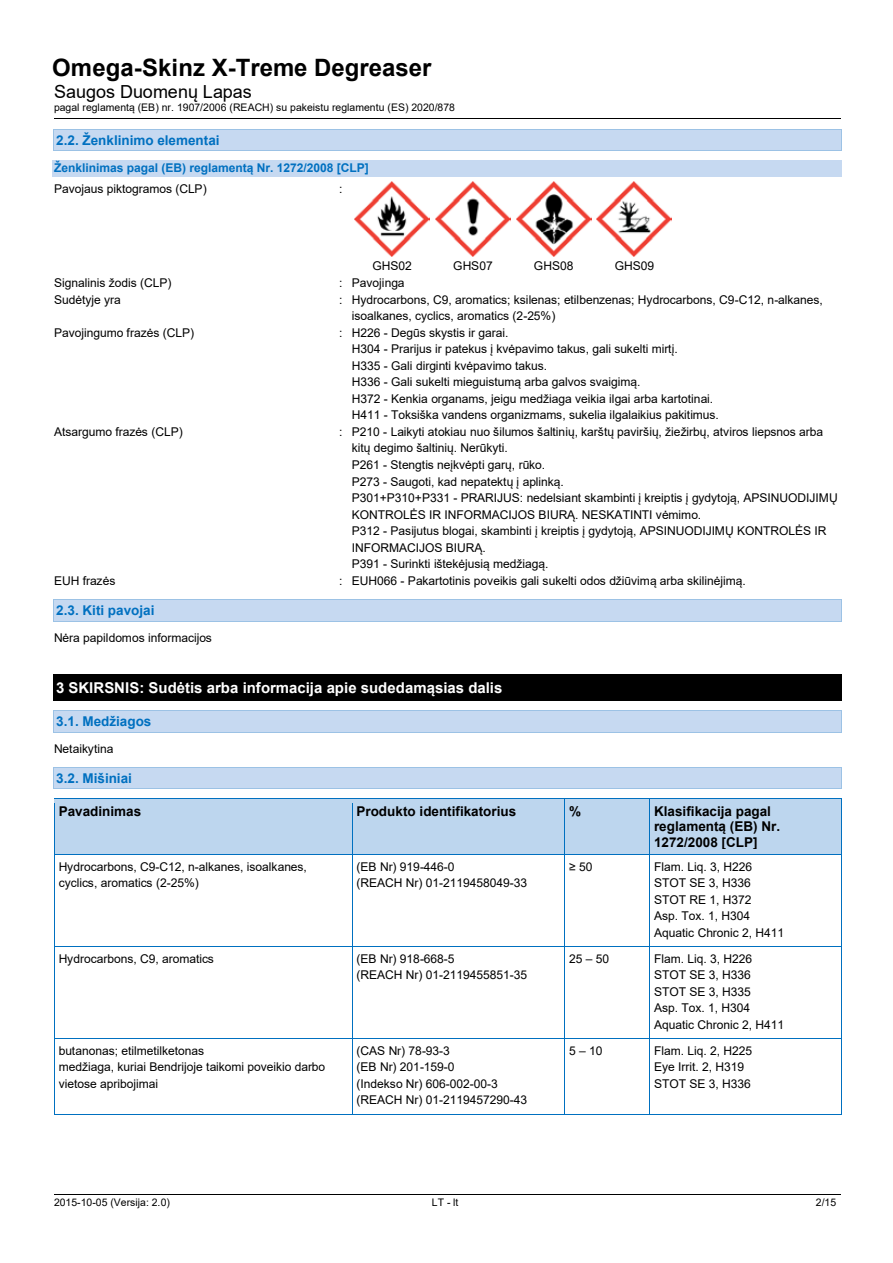
<style>
.page{position:relative;width:893px;height:1263px;background:#fff}
.page>*{position:absolute;margin:0;border:0;box-sizing:border-box;transform-origin:0 0}
.t1{font:700 24px "Arial";color:#000}
.t2{font:18px "Arial";color:#000}
.t3{font:700 15px "Arial";color:#fff}
.t4{font:700 13.5px/15.5px "Arial";color:#000}
.t5{font:700 13.5px "Arial";color:#0070c0}
.t6{font:12px/16.5px "Arial";letter-spacing:-.005em;color:#000}
.t7{font:700 12px "Arial";letter-spacing:-.005em;color:#0070c0}
.t8{font:10.5px "Arial";color:#000}
</style>
<div class="page">
<hr style="left:54px;top:118px;width:787px;height:1px;background:#000">
<hr style="left:54px;top:1194px;width:264px;height:1px;background:#000">
<hr style="left:318px;top:1194px;width:259px;height:1px;background:#000">
<hr style="left:578px;top:1194px;width:263px;height:1px;background:#000">
<div style="left:54px;top:129px;width:787px;height:22px;background:#c6d9f1"></div>
<hr style="left:54px;top:129px;width:787px;height:1px;background:#9cc2e5">
<hr style="left:54px;top:151px;width:787px;height:1px;background:#9cc2e5">
<svg style="left:841px;top:129px;width:1px;height:22px"></svg>
<div style="left:52px;top:160px;width:789px;height:17px;background:#c6d9f1"></div>
<div style="left:54px;top:600px;width:787px;height:21px;background:#c6d9f1"></div>
<hr style="left:54px;top:599px;width:787px;height:1px;background:#9cc2e5">
<hr style="left:54px;top:621px;width:787px;height:1px;background:#9cc2e5">
<svg style="left:841px;top:599px;width:1px;height:23px"></svg>
<div style="left:54px;top:674px;width:787px;height:27px;background:#000"></div>
<hr style="left:54px;top:701px;width:787px;height:1px;background:#000">
<svg style="left:841px;top:674px;width:1px;height:27px"></svg>
<div style="left:54px;top:711px;width:787px;height:21px;background:#c6d9f1"></div>
<hr style="left:54px;top:710px;width:787px;height:1px;background:#9cc2e5">
<hr style="left:54px;top:732px;width:787px;height:1px;background:#9cc2e5">
<svg style="left:841px;top:710px;width:1px;height:23px"></svg>
<div style="left:54px;top:767px;width:787px;height:22px;background:#c6d9f1"></div>
<hr style="left:54px;top:767px;width:787px;height:1px;background:#9cc2e5">
<hr style="left:54px;top:789px;width:787px;height:1px;background:#9cc2e5">
<svg style="left:841px;top:767px;width:1px;height:22px"></svg>
<div style="left:55px;top:799px;width:297px;height:55px;background:#bdd6ee"></div>
<div style="left:353px;top:799px;width:211px;height:55px;background:#bdd6ee"></div>
<div style="left:565px;top:799px;width:84px;height:55px;background:#bdd6ee"></div>
<div style="left:650px;top:799px;width:191px;height:55px;background:#bdd6ee"></div>
<hr style="left:55px;top:798px;width:297px;height:1px;background:#0070c0">
<hr style="left:353px;top:798px;width:211px;height:1px;background:#0070c0">
<hr style="left:565px;top:798px;width:85px;height:1px;background:#0070c0">
<hr style="left:565px;top:799px;width:85px;height:4px;background:#bdd6ee">
<hr style="left:650px;top:798px;width:191px;height:1px;background:#0070c0">
<hr style="left:54px;top:803px;width:1px;height:51px;background:#0070c0">
<hr style="left:352px;top:803px;width:1px;height:51px;background:#0070c0">
<hr style="left:565px;top:850px;width:85px;height:4px;background:#bdd6ee">
<hr style="left:564px;top:803px;width:1px;height:51px;background:#0070c0">
<hr style="left:650px;top:803px;width:1px;height:51px;background:#0070c0">
<hr style="left:841px;top:803px;width:1px;height:51px;background:#0070c0">
<hr style="left:55px;top:854px;width:297px;height:1px;background:#0070c0">
<hr style="left:353px;top:854px;width:211px;height:1px;background:#0070c0">
<hr style="left:565px;top:854px;width:85px;height:1px;background:#0070c0">
<hr style="left:650px;top:854px;width:191px;height:1px;background:#0070c0">
<hr style="left:54px;top:859px;width:1px;height:87px;background:#0070c0">
<hr style="left:352px;top:859px;width:1px;height:87px;background:#0070c0">
<hr style="left:564px;top:859px;width:1px;height:87px;background:#0070c0">
<hr style="left:650px;top:859px;width:1px;height:87px;background:#0070c0">
<hr style="left:841px;top:859px;width:1px;height:87px;background:#0070c0">
<hr style="left:55px;top:946px;width:297px;height:1px;background:#0070c0">
<hr style="left:353px;top:946px;width:211px;height:1px;background:#0070c0">
<hr style="left:565px;top:946px;width:85px;height:1px;background:#0070c0">
<hr style="left:650px;top:946px;width:191px;height:1px;background:#0070c0">
<hr style="left:54px;top:951px;width:1px;height:87px;background:#0070c0">
<hr style="left:352px;top:951px;width:1px;height:87px;background:#0070c0">
<hr style="left:564px;top:951px;width:1px;height:87px;background:#0070c0">
<hr style="left:650px;top:951px;width:1px;height:87px;background:#0070c0">
<hr style="left:841px;top:951px;width:1px;height:87px;background:#0070c0">
<hr style="left:55px;top:1038px;width:297px;height:1px;background:#0070c0">
<hr style="left:353px;top:1038px;width:211px;height:1px;background:#0070c0">
<hr style="left:565px;top:1038px;width:85px;height:1px;background:#0070c0">
<hr style="left:650px;top:1038px;width:191px;height:1px;background:#0070c0">
<hr style="left:54px;top:1043px;width:1px;height:71px;background:#0070c0">
<hr style="left:55px;top:1114px;width:297px;height:1px;background:#0070c0">
<hr style="left:352px;top:1043px;width:1px;height:71px;background:#0070c0">
<hr style="left:353px;top:1114px;width:211px;height:1px;background:#0070c0">
<hr style="left:564px;top:1043px;width:1px;height:71px;background:#0070c0">
<hr style="left:565px;top:1114px;width:85px;height:1px;background:#0070c0">
<hr style="left:650px;top:1043px;width:1px;height:71px;background:#0070c0">
<hr style="left:650px;top:1114px;width:191px;height:1px;background:#0070c0">
<hr style="left:841px;top:1043px;width:1px;height:71px;background:#0070c0">
<img style="left:355px;top:181px;width:75px;height:75px">
<img style="left:435px;top:181px;width:75px;height:75px">
<img style="left:516px;top:181px;width:75px;height:75px">
<img style="left:597px;top:181px;width:75px;height:75px">
<h1 class="t1" style="left:52px;top:50px;width:381px">Omega-Skinz X-Treme Degreaser</h1>
<h2 class="t2" style="left:54px;top:79px;width:199px">Saugos Duomenų Lapas</h2>
<p class="t8" style="left:54px;top:100px;width:403px">pagal reglamentą (EB) nr. 1907/2006 (REACH) su pakeistu reglamentu (ES) 2020/878</p>
<p class="t5" style="left:56px;top:131px;width:165px">2.2. Ženklinimo elementai</p>
<p class="t7" style="left:54px;top:159px;width:316px">Ženklinimas pagal (EB) reglamentą Nr. 1272/2008 [CLP]</p>
<p class="t6" style="left:54px;top:180px;width:154px">Pavojaus piktogramos (CLP)</p>
<p class="t6" style="left:339px;top:180px;width:5px">:</p>
<p class="t6" style="left:372px;top:258px;width:41px">GHS02</p>
<p class="t6" style="left:453px;top:258px;width:41px">GHS07</p>
<p class="t6" style="left:534px;top:258px;width:41px">GHS08</p>
<p class="t6" style="left:615px;top:258px;width:41px">GHS09</p>
<p class="t6" style="left:54px;top:274px;width:119px">Signalinis žodis (CLP)</p>
<p class="t6" style="left:339px;top:274px;width:67px">: Pavojinga</p>
<p class="t6" style="left:54px;top:291px;width:68px">Sudėtyje yra</p>
<p class="t6" style="left:352px;top:291px;width:473px;text-indent:-13px">: Hydrocarbons, C9, aromatics; ksilenas; etilbenzenas; Hydrocarbons, C9-C12, n-alkanes, isoalkanes, cyclics, aromatics (2-25%)</p>
<p class="t6" style="left:54px;top:324px;width:142px">Pavojingumo frazės (CLP)</p>
<p class="t6" style="left:352px;top:324px;width:369px;text-indent:-13px">: H226 - Degūs skystis ir garai.<br>H304 - Prarijus ir patekus į kvėpavimo takus, gali sukelti mirtį.<br>H335 - Gali dirginti kvėpavimo takus.<br>H336 - Gali sukelti mieguistumą arba galvos svaigimą.<br>H372 - Kenkia organams, jeigu medžiaga veikia ilgai arba kartotinai.<br>H411 - Toksiška vandens organizmams, sukelia ilgalaikius pakitimus.</p>
<p class="t6" style="left:54px;top:423px;width:130px">Atsargumo frazės (CLP)</p>
<p class="t6" style="left:352px;top:423px;width:487px;text-indent:-13px">: P210 - Laikyti atokiau nuo šilumos šaltinių, karštų paviršių, žiežirbų, atviros liepsnos arba kitų degimo šaltinių. Nerūkyti.<br>P261 - Stengtis neįkvėpti garų, rūko.<br>P273 - Saugoti, kad nepatektų į aplinką.<br>P301+P310+P331 - PRARIJUS: nedelsiant skambinti į kreiptis į gydytoją, APSINUODIJIMŲ KONTROLĖS IR INFORMACIJOS BIURĄ. NESKATINTI vėmimo.<br>P312 - Pasijutus blogai, skambinti į kreiptis į gydytoją, APSINUODIJIMŲ KONTROLĖS IR INFORMACIJOS BIURĄ.<br>P391 - Surinkti ištekėjusią medžiagą.</p>
<p class="t6" style="left:54px;top:572px;width:63px">EUH frazės</p>
<p class="t6" style="left:339px;top:572px;width:408px">: EUH066 - Pakartotinis poveikis gali sukelti odos džiūvimą arba skilinėjimą.</p>
<p class="t5" style="left:56px;top:601px;width:100px">2.3. Kiti pavojai</p>
<p class="t6" style="left:54px;top:629px;width:160px">Nėra papildomos informacijos</p>
<p class="t3" style="left:56px;top:677px;width:448px">3 SKIRSNIS: Sudėtis arba informacija apie sudedamąsias dalis</p>
<p class="t5" style="left:56px;top:712px;width:97px">3.1. Medžiagos</p>
<p class="t6" style="left:54px;top:740px;width:61px">Netaikytina</p>
<p class="t5" style="left:56px;top:769px;width:77px">3.2. Mišiniai</p>
<p class="t4" style="left:59px;top:804px;width:84px">Pavadinimas</p>
<p class="t4" style="left:356px;top:804px;width:161px">Produkto identifikatorius</p>
<p class="t4" style="left:569px;top:804px;width:14px">%</p>
<p class="t4" style="left:654px;top:804px;width:128px">Klasifikacija pagal reglamentą (EB) Nr.<br>1272/2008 [CLP]</p>
<p class="t6" style="left:59px;top:858px;width:250px">Hydrocarbons, C9-C12, n-alkanes, isoalkanes, cyclics, aromatics (2-25%)</p>
<p class="t6" style="left:356px;top:858px;width:172px">(EB Nr) 919-446-0<br>(REACH Nr) 01-2119458049-33</p>
<p class="t6" style="left:569px;top:858px;width:25px">≥ 50</p>
<p class="t6" style="left:654px;top:858px;width:132px">Flam. Liq. 3, H226<br>STOT SE 3, H336<br>STOT RE 1, H372<br>Asp. Tox. 1, H304<br>Aquatic Chronic 2, H411</p>
<p class="t6" style="left:59px;top:950px;width:157px">Hydrocarbons, C9, aromatics</p>
<p class="t6" style="left:356px;top:950px;width:172px">(EB Nr) 918-668-5<br>(REACH Nr) 01-2119455851-35</p>
<p class="t6" style="left:569px;top:950px;width:42px">25 – 50</p>
<p class="t6" style="left:654px;top:950px;width:132px">Flam. Liq. 3, H226<br>STOT SE 3, H336<br>STOT SE 3, H335<br>Asp. Tox. 1, H304<br>Aquatic Chronic 2, H411</p>
<p class="t6" style="left:59px;top:1042px;width:268px">butanonas; etilmetilketonas<br>medžiaga, kuriai Bendrijoje taikomi poveikio darbo vietose apribojimai</p>
<p class="t6" style="left:356px;top:1042px;width:172px">(CAS Nr) 78-93-3<br>(EB Nr) 201-159-0<br>(Indekso Nr) 606-002-00-3 (REACH Nr) 01-2119457290-43</p>
<p class="t6" style="left:569px;top:1042px;width:35px">5–10</p>
<p class="t6" style="left:654px;top:1042px;width:100px">Flam. Liq. 2, H225<br>Eye Irrit. 2, H319<br>STOT SE 3, H336</p>
<p class="t8" style="left:54px;top:1195px;width:117px">2015-10-05 (Versija: 2.0)</p>
<p class="t8" style="left:432px;top:1195px;width:28px">LT - lt</p>
<p class="t8" style="left:816px;top:1195px;width:22px">2/15</p>
</div>
